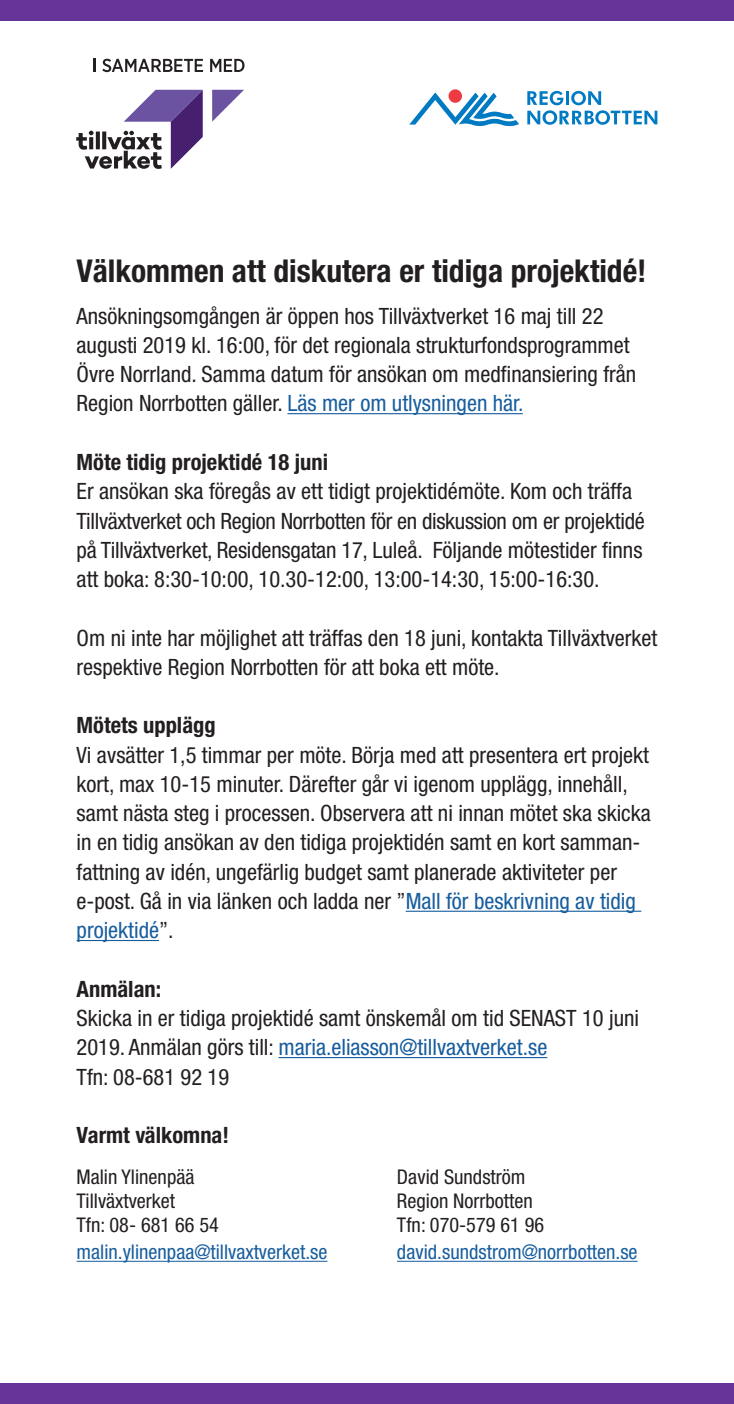
<style>
.page{position:relative;width:734px;height:1404px;background:#fff}
.page>*{position:absolute;margin:0;border:0;box-sizing:border-box;transform-origin:0 0}
.t1{font:700 condensed 31.5px "Helvetica Neue LT Std";color:#231f20}
.t2{font:condensed 22.5px/29.2px "Helvetica Neue LT Std";color:#231f20}
.t3{font:700 condensed 22.5px "Helvetica Neue LT Std";color:#231f20}
.t4{font:condensed 20.25px/24.3px "Helvetica Neue LT Std";color:#231f20}
.t5{font:condensed 20.25px "Helvetica Neue LT Std";color:#175d9e}
.s1{color:#175d9e}
</style>
<div class="page">
<svg style="left:212px;top:90px;width:32px;height:32px"></svg>
<svg style="left:76px;top:90px;width:127px;height:79px"></svg>
<svg style="left:94px;top:59px;width:2px;height:13px"></svg>
<svg style="left:102px;top:59px;width:101px;height:13px"></svg>
<svg style="left:210px;top:59px;width:34px;height:13px"></svg>
<svg style="left:448px;top:89px;width:14px;height:14px"></svg>
<svg style="left:409px;top:92px;width:110px;height:34px"></svg>
<svg style="left:527px;top:91px;width:130px;height:34px"></svg>
<hr style="left:287px;top:413px;width:235px;height:1px;background:#175d9e">
<hr style="left:405px;top:910px;width:236px;height:1px;background:#175d9e">
<hr style="left:77px;top:939px;width:82px;height:2px;background:#175d9e">
<hr style="left:278px;top:1056px;width:269px;height:2px;background:#175d9e">
<hr style="left:77px;top:1260px;width:250px;height:1px;background:#175d9e">
<hr style="left:397px;top:1260px;width:240px;height:1px;background:#175d9e">
<div style="left:0;top:0;width:733px;height:20px;background:#639"></div>
<div style="left:0;top:1383px;width:733px;height:20px;background:#639"></div>
<p class="t1" style="left:77px;top:251px;width:571px">Välkommen att diskutera er tidiga projektidé!</p>
<p class="t2" style="left:77px;top:301px;width:561px">Ansökningsomgången är öppen hos Tillväxtverket 16 maj till 22 augusti 2019 kl. 16:00, för det regionala strukturfondsprogrammet Övre Norrland. Samma datum för ansökan om medfinansiering från Region Norrbotten gäller. <span class="s1">Läs mer om utlysningen här.</span></p>
<p class="t3" style="left:77px;top:448px;width:253px">Möte tidig projektidé 18 juni</p>
<p class="t2" style="left:77px;top:476px;width:569px">Er ansökan ska föregås av ett tidigt projektidémöte. Kom och träffa Tillväxtverket och Region Norrbotten för en diskussion om er projektidé på Tillväxtverket, Residensgatan 17, Luleå. Följande mötestider finns att boka: 8:30-10:00, 10.30-12:00, 13:00-14:30, 15:00-16:30.</p>
<p class="t2" style="left:77px;top:622px;width:582px">Om ni inte har möjlighet att träffas den 18 juni, kontakta Tillväxtverket respektive Region Norrbotten för att boka ett möte.</p>
<p class="t3" style="left:77px;top:711px;width:141px">Mötets upplägg</p>
<p class="t2" style="left:77px;top:739px;width:575px">Vi avsätter 1,5 timmar per möte. Börja med att presentera ert projekt kort, max 10-15 minuter. Därefter går vi igenom upplägg, innehåll, samt nästa steg i processen. Observera att ni innan mötet ska skicka in en tidig ansökan av den tidiga projektidén samt en kort samman&shy;fattning av idén, ungefärlig budget samt planerade aktiviteter per e-post. Gå in via länken och ladda ner ”<span class="s1">Mall för beskrivning av tidig projektidé</span>”.</p>
<p class="t3" style="left:77px;top:975px;width:86px">Anmälan:</p>
<p class="t2" style="left:77px;top:1003px;width:564px">Skicka in er tidiga projektidé samt önskemål om tid SENAST 10 juni<br>2019. Anmälan görs till: <span class="s1">maria.eliasson@tillvaxtverket.se</span></p>
<p class="t2" style="left:77px;top:1061px;width:154px">Tfn: 08-681 92 19</p>
<p class="t3" style="left:77px;top:1121px;width:154px">Varmt välkomna!</p>
<p class="t4" style="left:77px;top:1163px;width:119px">Malin Ylinenpää</p>
<p class="t4" style="left:77px;top:1188px;width:144px">Tillväxtverket<br>Tfn: 08- 681 66 54</p>
<p class="t5" style="left:77px;top:1240px;width:252px">malin.ylinenpaa@tillvaxtverket.se</p>
<p class="t4" style="left:397px;top:1163px;width:130px">David Sundström</p>
<p class="t4" style="left:397px;top:1188px;width:149px">Region Norrbotten<br>Tfn: 070-579 61 96</p>
<p class="t5" style="left:397px;top:1240px;width:242px">david.sundstrom@norrbotten.se</p>
</div>
